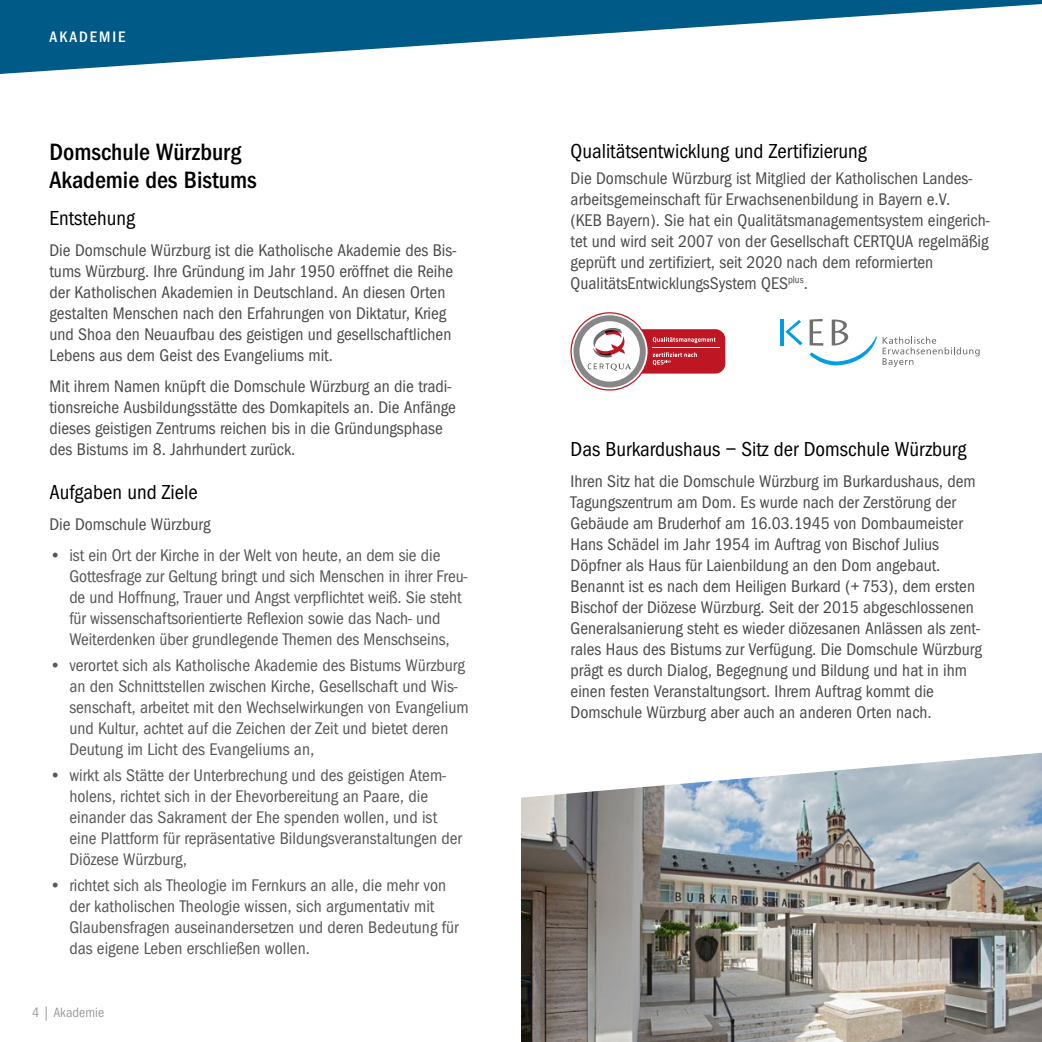
<style>
.page{position:relative;width:1042px;height:1042px;background:#fff}
.page>*{position:absolute;margin:0;border:0;box-sizing:border-box;transform-origin:0 0}
.t1{font:24.5px/28px "Franklin Goth EFTU Med Con";color:#000}
.t2{font:21px "Franklin Goth EFTU Book Con";color:#000}
.t3{font:17.5px/21px "Franklin Goth EFTU Book Con";color:#4a4a49}
.t4{font:17.5px/21px "Franklin Goth EFTU Book Con";color:#575756}
.t5{font:15.75px "Franklin Goth EFTU Med Con";letter-spacing:.125em;color:#fff}
.t6{font:14px "Franklin Goth EFTU Book Con";color:#9d9d9c}
</style>
<div class="page">
<svg style="left:0;top:0;width:1042px;height:74px;fill:#005a87"></svg>
<div style="left:584px;top:329px;width:141px;height:45px;background:#be1622;border-radius:10px"></div>
<hr style="left:652px;top:347px;width:68px;height:1px;background:#fff">
<svg style="left:570px;top:312px;width:145px;height:78px"></svg>
<hr style="left:781px;top:319px;width:3px;height:27px;background:#009fe3">
<svg style="left:785px;top:320px;width:17px;height:25px"></svg>
<svg style="left:809px;top:319px;width:170px;height:48px"></svg>
<img style="left:521px;top:753px;width:521px;height:289px">
<p class="t5" style="left:50px;top:28px;width:77px">AKADEMIE</p>
<h1 class="t1" style="left:49px;top:138px;width:209px">Domschule Würzburg<br>Akademie des Bistums</h1>
<p class="t2" style="left:49px;top:206px;width:87px">Entstehung</p>
<p class="t3" style="left:49px;top:240px;width:408px">Die Domschule Würzburg ist die Katholische Akademie des Bis&shy;tums Würzburg. Ihre Gründung im Jahr 1950 eröffnet die Reihe der Katholischen Akademien in Deutschland. An diesen Orten gestalten Menschen nach den Erfahrungen von Diktatur, Krieg und Shoa den Neuaufbau des geistigen und gesellschaftlichen Lebens aus dem Geist des Evangeliums mit.</p>
<p class="t3" style="left:49px;top:376px;width:408px">Mit ihrem Namen knüpft die Domschule Würzburg an die tradi&shy;tionsreiche Ausbildungsstätte des Domkapitels an. Die Anfänge dieses geistigen Zentrums reichen bis in die Gründungsphase des Bistums im 8. Jahrhundert zurück.</p>
<p class="t2" style="left:49px;top:481px;width:150px">Aufgaben und Ziele</p>
<p class="t3" style="left:49px;top:514px;width:162px">Die Domschule Würzburg</p>
<p class="t4" style="left:69px;top:545px;width:400px;text-indent:-20px">• ist ein Ort der Kirche in der Welt von heute, an dem sie die Gottesfrage zur Geltung bringt und sich Menschen in ihrer Freu&shy;de und Hoffnung, Trauer und Angst verpflichtet weiß. Sie steht für wissenschaftsorientierte Reflexion sowie das Nach- und Weiterdenken über grundlegende Themen des Menschseins,</p>
<p class="t4" style="left:69px;top:655px;width:401px;text-indent:-20px">• verortet sich als Katholische Akademie des Bistums Würzburg an den Schnittstellen zwischen Kirche, Gesellschaft und Wis&shy;senschaft, arbeitet mit den Wechselwirkungen von Evangelium und Kultur, achtet auf die Zeichen der Zeit und bietet deren Deutung im Licht des Evangeliums an,</p>
<p class="t4" style="left:69px;top:765px;width:394px;text-indent:-20px">• wirkt als Stätte der Unterbrechung und des geistigen Atem&shy;holens, richtet sich in der Ehevorbereitung an Paare, die einander das Sakrament der Ehe spenden wollen, und ist eine Plattform für repräsentative Bildungsveranstaltungen der Diözese Würzburg,</p>
<p class="t4" style="left:69px;top:875px;width:391px;text-indent:-20px">• richtet sich als Theologie im Fernkurs an alle, die mehr von der katholischen Theologie wissen, sich argumentativ mit Glaubensfragen auseinandersetzen und deren Bedeutung für das eigene Leben erschließen wollen.</p>
<p class="t6" style="left:32px;top:1004px;width:73px">4 | Akademie</p>
<p class="t2" style="left:570px;top:139px;width:298px">Qualitätsentwicklung und Zertifizierung</p>
<p class="t3" style="left:570px;top:168px;width:420px">Die Domschule Würzburg ist Mitglied der Katholischen Landes&shy;arbeitsgemeinschaft für Erwachsenenbildung in Bayern e.V.<br>(KEB Bayern). Sie hat ein Qualitätsmanagementsystem eingerich&shy;tet und wird seit 2007 von der Gesellschaft CERTQUA regelmäßig geprüft und zertifiziert, seit 2020 nach dem reformierten QualitätsEntwicklungsSystem QES<sup>plus</sup>.</p>
<p class="t2" style="left:570px;top:437px;width:397px">Das Burkardushaus – Sitz der Domschule Würzburg</p>
<p class="t3" style="left:570px;top:471px;width:413px">Ihren Sitz hat die Domschule Würzburg im Burkardushaus, dem Tagungszentrum am Dom. Es wurde nach der Zerstörung der Gebäude am Bruderhof am 16.03.1945 von Dombaumeister Hans Schädel im Jahr 1954 im Auftrag von Bischof Julius Döpfner als Haus für Laienbildung an den Dom angebaut.<br>Benannt ist es nach dem Heiligen Burkard (+ 753), dem ersten Bischof der Diözese Würzburg. Seit der 2015 abgeschlossenen Generalsanierung steht es wieder diözesanen Anlässen als zent&shy;rales Haus des Bistums zur Verfügung. Die Domschule Würzburg prägt es durch Dialog, Begegnung und Bildung und hat in ihm einen festen Veranstaltungsort. Ihrem Auftrag kommt die Domschule Würzburg aber auch an anderen Orten nach.</p>
</div>
